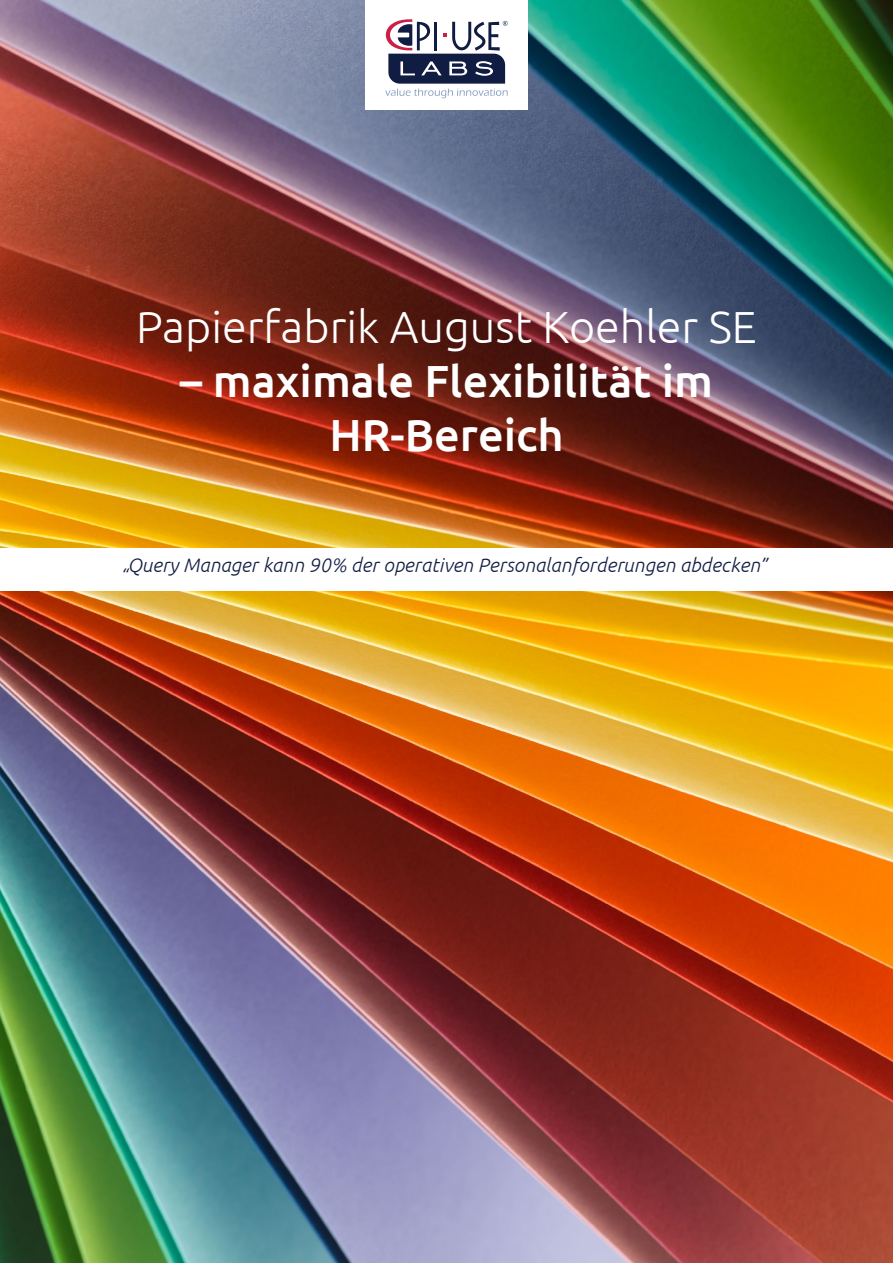
<style>
.page{position:relative;width:893px;height:1263px;background:#fff}
.page>*{position:absolute;margin:0;border:0;box-sizing:border-box;transform-origin:0 0}
.t1{font:500 45px/54px "Ubuntu";color:#fff;text-align:center}
.t2{font:300 45px "Ubuntu";color:#fff}
.t3{font:italic 300 19.35px "Ubuntu";letter-spacing:.01em;color:#111c42}
.t4{font:italic 300 18.3px "Ubuntu";color:#111c42}
</style>
<div class="page">
<img style="left:0;top:0;width:893px;height:1263px">
<div style="left:365px;top:0;width:162px;height:109px;background:#fff"></div>
<svg style="left:385px;top:19px;width:123px;height:79px"></svg>
<div style="left:0;top:549px;width:893px;height:42px;background:#fff"></div>
<h1 class="t2" style="left:136px;top:300px;width:622px">Papierfabrik August Koehler SE</h1>
<h1 class="t1" style="left:180px;top:353px;width:535px">– maximale Flexibilität im<br>HR-Bereich</h1>
<p class="t4" style="left:120px;top:565px;width:9px">“</p>
<p class="t3" style="left:127px;top:553px;width:641px">Query Manager kann 90% der operativen Personalanforderungen abdecken”</p>
</div>
